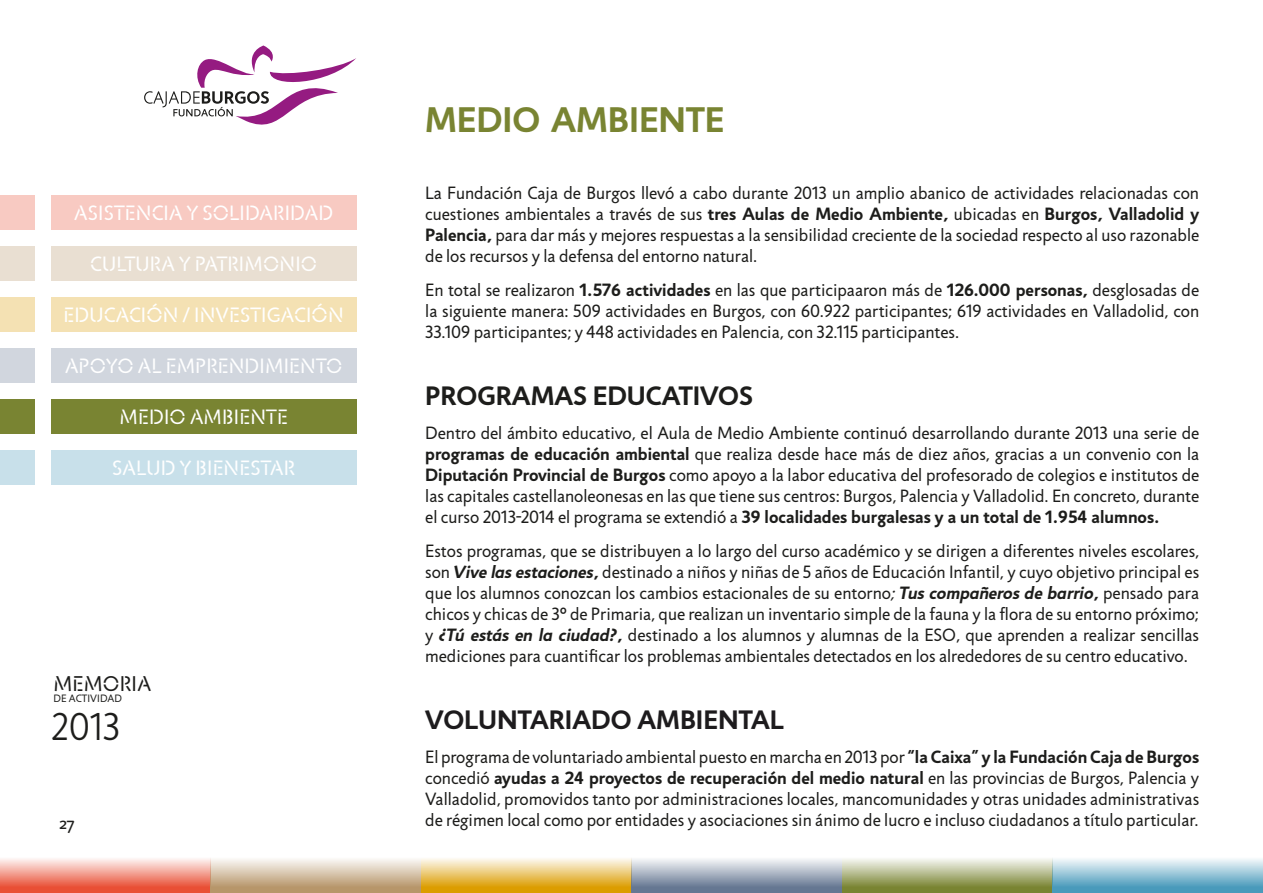
<style>
.page{position:relative;width:1263px;height:893px;background:#fff}
.page>*{position:absolute;margin:0;border:0;box-sizing:border-box;transform-origin:0 0}
.t1{font:300 39.3px "Jigsaw";color:#1d1d1b}
.t2{font:700 36px "Jigsaw";color:#798432}
.t3{font:700 27px "Jigsaw";color:#1d1b1d}
.t4{font:700 27px "Jigsaw";color:#1d1d1b}
.t5{font:21.6px "Jigsaw Stencil";letter-spacing:.01em;color:#1d1d1b}
.t6{font:21px "Jigsaw Stencil";letter-spacing:.01em;color:#fff}
.t7{font:18px/21px "Jigsaw";color:#1d1d1b;text-align:justify}
.t8{font:10.8px "Jigsaw";letter-spacing:.01em;color:#1d1d1b}
.s1{font-weight:700}
.s2{font-weight:700;font-style:italic}
.s3{font-style:italic}
</style>
<div class="page">
<svg style="left:144px;top:46px;width:212px;height:79px"></svg>
<svg style="left:0;top:859px;width:210px;height:34px"></svg>
<div style="left:210px;top:857px;width:211px;height:36px;background:linear-gradient(to bottom,#fcfbf9,#b08c5c)"></div>
<div style="left:421px;top:857px;width:210px;height:36px;background:linear-gradient(to bottom,#fdfbf6,#d99400)"></div>
<svg style="left:631px;top:858px;width:211px;height:35px"></svg>
<svg style="left:842px;top:859px;width:210px;height:34px"></svg>
<svg style="left:1052px;top:858px;width:211px;height:35px"></svg>
<div style="left:51px;top:196px;width:305px;height:34px;background:#f8cac2"></div>
<div style="left:51px;top:247px;width:305px;height:34px;background:#e9dfd2"></div>
<div style="left:51px;top:298px;width:305px;height:34px;background:#f4e1b3"></div>
<div style="left:51px;top:349px;width:305px;height:34px;background:#d1d6de"></div>
<div style="left:51px;top:400px;width:305px;height:34px;background:#798432"></div>
<div style="left:51px;top:451px;width:305px;height:34px;background:#c8e0ea"></div>
<div style="left:0;top:196px;width:34px;height:34px;background:#f8cac2"></div>
<div style="left:0;top:247px;width:34px;height:34px;background:#e9dfd2"></div>
<div style="left:0;top:298px;width:34px;height:34px;background:#f4e1b3"></div>
<div style="left:0;top:349px;width:34px;height:34px;background:#d1d6de"></div>
<div style="left:0;top:400px;width:34px;height:34px;background:#798432"></div>
<div style="left:0;top:451px;width:34px;height:34px;background:#c8e0ea"></div>
<p class="t6" style="left:74px;top:201px;width:260px">ASISTENCIA Y SOLIDARIDAD</p>
<p class="t6" style="left:90px;top:252px;width:228px">CULTURA Y PATRIMONIO</p>
<p class="t6" style="left:64px;top:303px;width:282px">EDUCACIÓN / INVESTIGACIÓN</p>
<p class="t6" style="left:65px;top:354px;width:279px">APOYO AL EMPRENDIMIENTO</p>
<p class="t6" style="left:120px;top:405px;width:170px">MEDIO AMBIENTE</p>
<p class="t6" style="left:112px;top:456px;width:184px">SALUD Y BIENESTAR</p>
<p class="t5" style="left:54px;top:672px;width:99px">MEMORIA</p>
<p class="t8" style="left:54px;top:692px;width:70px">DE ACTIVIDAD</p>
<h1 class="t1" style="left:51px;top:704px;width:71px">2013</h1>
<p class="t7" style="left:59px;top:813px;width:17px">27</p>
<h2 class="t2" style="left:425px;top:97px;width:301px">MEDIO AMBIENTE</h2>
<p class="t7" style="left:425px;top:183px;width:775px">La Fundación Caja de Burgos llevó a cabo durante 2013 un amplio abanico de actividades relacionadas con cuestiones ambientales a través de sus <span class="s1">tres Aulas de Medio Ambiente,</span> ubicadas en <span class="s1">Burgos, Valladolid y Palencia,</span> para dar más y mejores respuestas a la sensibilidad creciente de la sociedad respecto al uso razonable de los recursos y la defensa del entorno natural.</p>
<p class="t7" style="left:425px;top:279px;width:775px">En total se realizaron <span class="s1">1.576 actividades</span> en las que participaaron más de <span class="s1">126.000 personas,</span> desglosadas de la siguiente manera: 509 actividades en Burgos, con 60.922 participantes; 619 actividades en Valladolid, con 33.109 participantes; y 448 actividades en Palencia, con 32.115 participantes.</p>
<h3 class="t4" style="left:425px;top:380px;width:329px">PROGRAMAS EDUCATIVOS</h3>
<p class="t7" style="left:425px;top:423px;width:775px">Dentro del ámbito educativo, el Aula de Medio Ambiente continuó desarrollando durante 2013 una serie de <span class="s1">programas de educación ambiental</span> que realiza desde hace más de diez años, gracias a un convenio con la <span class="s1">Diputación Provincial de Burgos</span> como apoyo a la labor educativa del profesorado de colegios e institutos de las capitales castellanoleonesas en las que tiene sus centros: Burgos, Palencia y Valladolid. En concreto, durante el curso 2013-2014 el programa se extendió a <span class="s1">39 localidades burgalesas y a un total de 1.954 alumnos.</span></p>
<p class="t7" style="left:425px;top:540px;width:775px">Estos programas, que se distribuyen a lo largo del curso académico y se dirigen a diferentes niveles escolares, son <span class="s2">Vive las estaciones,</span> destinado a niños y niñas de 5 años de Educación Infantil, y cuyo objetivo principal es que los alumnos conozcan los cambios estacionales de su entorno<span class="s3">;</span> <span class="s2">Tus compañeros de barrio,</span> pensado para chicos y chicas de 3º de Primaria, que realizan un inventario simple de la fauna y la flora de su entorno próximo; y <span class="s2">¿Tú estás en la ciudad?,</span> destinado a los alumnos y alumnas de la ESO, que aprenden a realizar sencillas mediciones para cuantificar los problemas ambientales detectados en los alrededores de su centro educativo.</p>
<h3 class="t3" style="left:425px;top:704px;width:360px">VOLUNTARIADO AMBIENTAL</h3>
<p class="t7" style="left:425px;top:747px;width:775px">El programa de voluntariado ambiental puesto en marcha en 2013 por <span class="s1">“la Caixa” y la Fundación Caja de Burgos </span>concedió <span class="s1">ayudas a 24 proyectos de recuperación del medio natural</span> en las provincias de Burgos, Palencia y Valladolid, promovidos tanto por administraciones locales, mancomunidades y otras unidades administrativas de régimen local como por entidades y asociaciones sin ánimo de lucro e incluso ciudadanos a título particular.</p>
</div>
